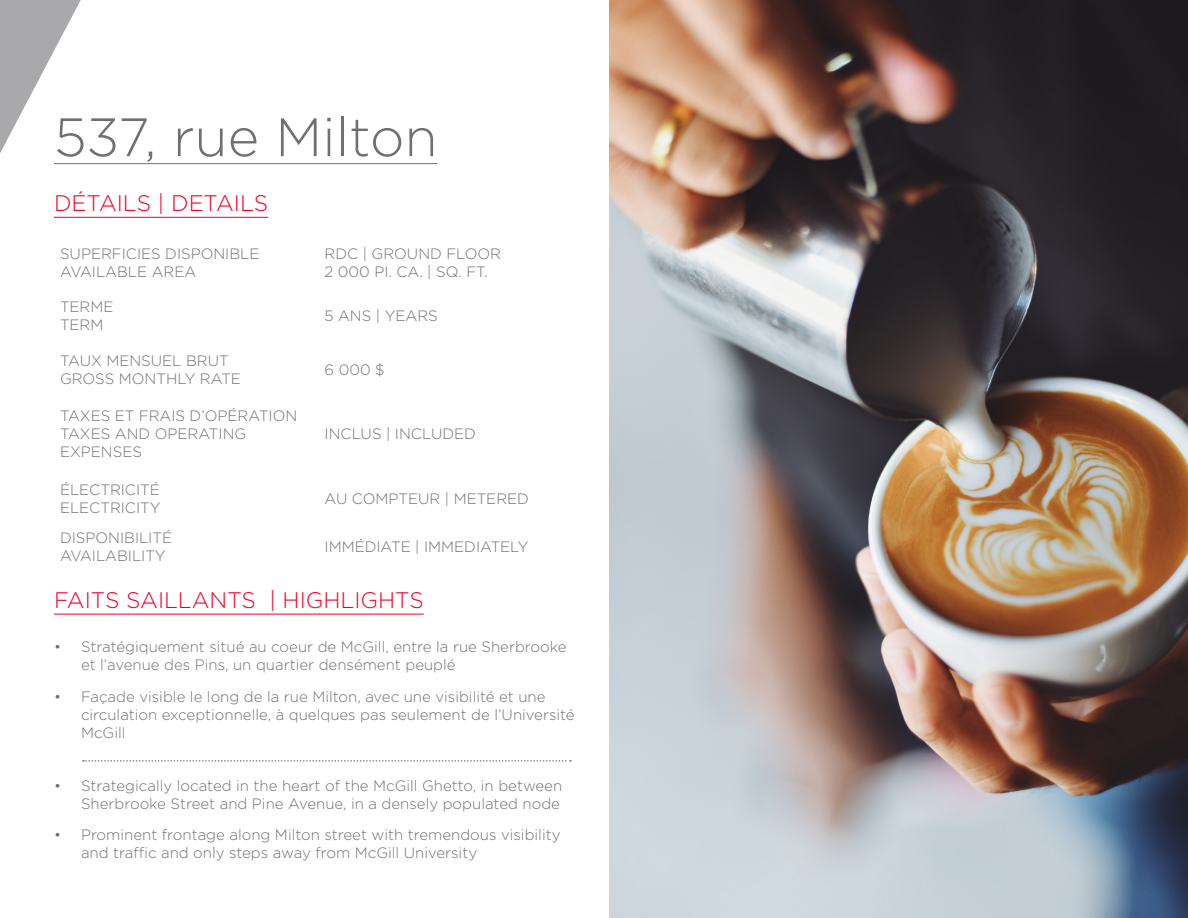
<style>
.page{position:relative;width:1188px;height:918px;background:#fff}
.page>*{position:absolute;margin:0;border:0;box-sizing:border-box;transform-origin:0 0}
.t1{font:300 54px "Gotham";color:#6f7171}
.Red_Header{font:300 22.5px "Gotham";color:#ef0027}
.Details_table_left{font:300 15px/18px "Gotham";color:#6f7171}
</style>
<div class="page">
<svg style="left:0;top:0;width:81px;height:153px"></svg>
<img style="left:609px;top:0;width:579px;height:918px">
<hr style="left:54px;top:163px;width:384px;height:1px;background:#6f7171">
<hr style="left:54px;top:217px;width:214px;height:1px;background:#ef0027">
<hr style="left:54px;top:614px;width:370px;height:1px;background:#ef0027">
<svg style="left:83px;top:760px;width:488px;height:2px"></svg>
<p class="t1" style="left:54px;top:103px;width:385px">537, rue Milton</p>
<p class="Red_Header" style="left:54px;top:189px;width:216px">DÉTAILS | DETAILS</p>
<p class="Details_table_left" style="left:60px;top:244px;width:201px">SUPERFICIES DISPONIBLE</p>
<p class="Details_table_left" style="left:60px;top:262px;width:138px">AVAILABLE AREA</p>
<p class="Details_table_left" style="left:60px;top:298px;width:55px">TERME</p>
<p class="Details_table_left" style="left:60px;top:316px;width:45px">TERM</p>
<p class="Details_table_left" style="left:60px;top:351px;width:170px">TAUX MENSUEL BRUT</p>
<p class="Details_table_left" style="left:60px;top:369px;width:183px">GROSS MONTHLY RATE</p>
<p class="Details_table_left" style="left:325px;top:244px;width:178px">RDC | GROUND FLOOR</p>
<p class="Details_table_left" style="left:325px;top:262px;width:165px">2 000 PI. CA. | SQ. FT.</p>
<p class="Details_table_left" style="left:325px;top:307px;width:115px">5 ANS | YEARS</p>
<p class="Details_table_left" style="left:325px;top:360px;width:62px">6 000 $</p>
<p class="Details_table_left" style="left:60px;top:407px;width:239px">TAXES ET FRAIS D’OPÉRATION</p>
<p class="Details_table_left" style="left:60px;top:425px;width:188px">TAXES AND OPERATING<br>EXPENSES</p>
<p class="Details_table_left" style="left:325px;top:425px;width:153px">INCLUS | INCLUDED</p>
<p class="Details_table_left" style="left:60px;top:480px;width:101px">ÉLECTRICITÉ</p>
<p class="Details_table_left" style="left:60px;top:498px;width:102px">ELECTRICITY</p>
<p class="Details_table_left" style="left:325px;top:489px;width:206px">AU COMPTEUR | METERED</p>
<p class="Details_table_left" style="left:60px;top:528px;width:114px">DISPONIBILITÉ</p>
<p class="Details_table_left" style="left:60px;top:546px;width:107px">AVAILABILITY</p>
<p class="Details_table_left" style="left:325px;top:537px;width:205px">IMMÉDIATE | IMMEDIATELY</p>
<p class="Red_Header" style="left:54px;top:586px;width:371px">FAITS SAILLANTS | HIGHLIGHTS</p>
<p class="Details_table_left" style="left:81px;top:638px;width:487px;text-indent:-27px">• Stratégiquement situé au coeur de McGill, entre la rue Sherbrooke et l’avenue des Pins, un quartier densément peuplé</p>
<p class="Details_table_left" style="left:81px;top:687px;width:495px;text-indent:-27px">• Façade visible le long de la rue Milton, avec une visibilité et une circulation exceptionnelle, à quelques pas seulement de l’Université<br>McGill</p>
<p class="Details_table_left" style="left:54px;top:776px;width:510px;text-align:right">• Strategically located in the heart of the McGill Ghetto, in between<br>Sherbrooke Street and Pine Avenue, in a densely populated node</p>
<p class="Details_table_left" style="left:81px;top:826px;width:481px;text-indent:-27px">• Prominent frontage along Milton street with tremendous visibility and traffic and only steps away from McGill University</p>
</div>
